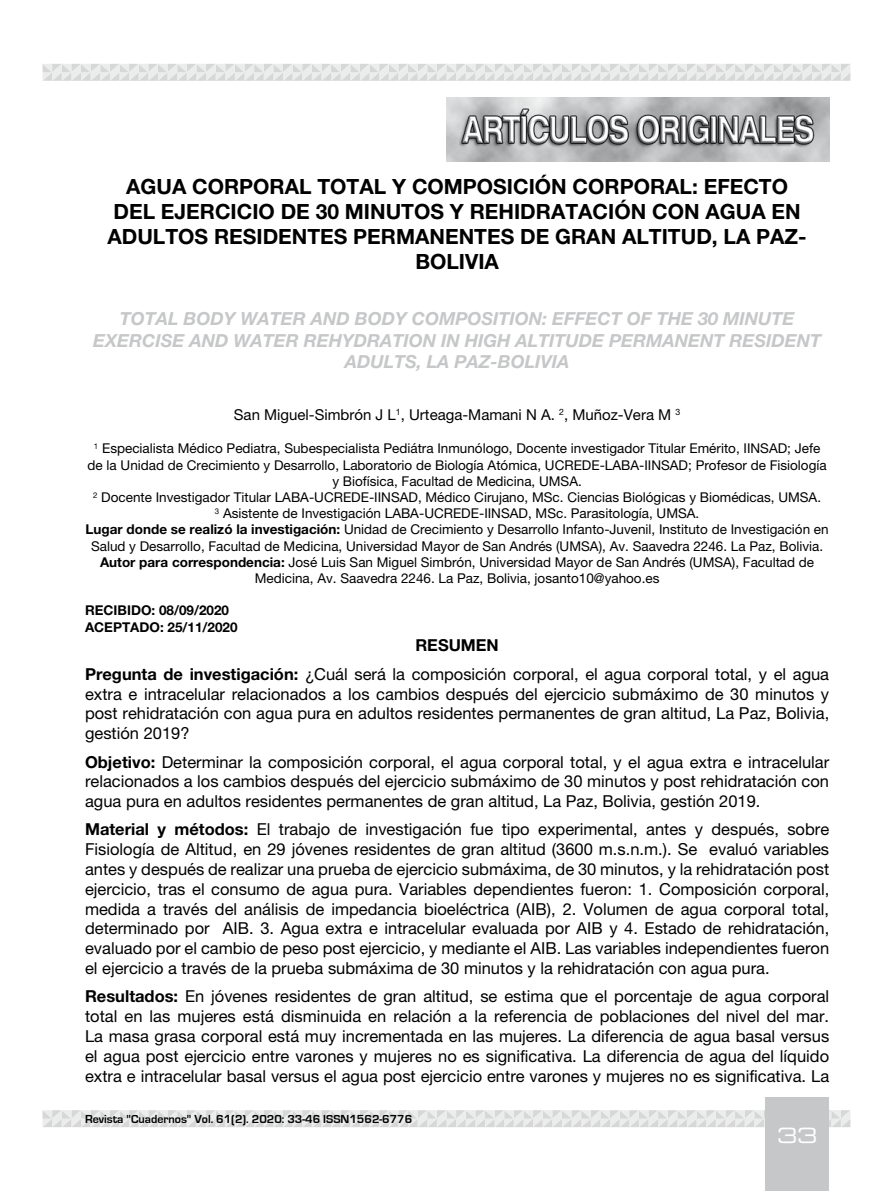
<style>
.page{position:relative;width:893px;height:1191px;background:#fff}
.page>*{position:absolute;margin:0;border:0;box-sizing:border-box;transform-origin:0 0}
.t1{font:700 21px/25.2px "Helvetica Neue LT Std";color:#000;text-align:center}
.t2{font:21px "Eurostile LT Std Ex 2";color:#fff}
.t3{font:italic 700 18px/21.6px "Helvetica Neue LT Std";color:#c6c7c8;text-align:center}
.t4{font:16.5px/19.8px "Helvetica Neue LT Std";color:#000;text-align:justify}
.t5{font:15px "Helvetica Neue LT Std";color:#000}
.t6{font:13.5px/16.2px "Helvetica Neue LT Std";color:#000;text-align:center}
.t7{font:700 13.5px/16.2px "Helvetica Neue LT Std";color:#000}
.t8{font:700 12px "Eurostile";color:#000}
.s1{font-weight:700}
</style>
<div class="page">
<svg style="left:43px;top:64px;width:807px;height:17px;background:#e2e3e3"></svg>
<svg style="left:43px;top:1110px;width:807px;height:17px;background:#e2e3e3"></svg>
<div style="left:765px;top:1097px;width:64px;height:94px;background:#c6c7c8"></div>
<img style="left:446px;top:98px;width:383px;height:64px">
<p class="t1" style="left:107px;top:173px;width:701px">AGUA CORPORAL TOTAL Y COMPOSICIÓN CORPORAL: EFECTO DEL EJERCICIO DE 30 MINUTOS Y REHIDRATACIÓN CON AGUA EN ADULTOS RESIDENTES PERMANENTES DE GRAN ALTITUD, LA PAZ-BOLIVIA</p>
<p class="t3" style="left:93px;top:307px;width:730px">TOTAL BODY WATER AND BODY COMPOSITION: EFFECT OF THE 30 MINUTE<br>EXERCISE AND WATER REHYDRATION IN HIGH ALTITUDE PERMANENT RESIDENT<br>ADULTS, LA PAZ-BOLIVIA</p>
<p class="t5" style="left:234px;top:406px;width:448px">San Miguel-Simbrón J L<sup>1</sup>, Urteaga-Mamani N A. <sup>2</sup>, Muñoz-Vera M <sup>3</sup></p>
<p class="t6" style="left:86px;top:440px;width:745px"><sup>1</sup> Especialista Médico Pediatra, Subespecialista Pediátra Inmunólogo, Docente investigador Titular Emérito, IINSAD; Jefe de la Unidad de Crecimiento y Desarrollo, Laboratorio de Biología Atómica, UCREDE-LABA-IINSAD; Profesor de Fisiología y Biofísica, Facultad de Medicina, UMSA.<br><sup>2</sup> Docente Investigador Titular LABA-UCREDE-IINSAD, Médico Cirujano, MSc. Ciencias Biológicas y Biomédicas, UMSA.<br><sup>3</sup> Asistente de Investigación LABA-UCREDE-IINSAD, MSc. Parasitología, UMSA.<br><span class="s1">Lugar donde se realizó la investigación:</span> Unidad de Crecimiento y Desarrollo Infanto-Juvenil, Instituto de Investigación en Salud y Desarrollo, Facultad de Medicina, Universidad Mayor de San Andrés (UMSA), Av. Saavedra 2246. La Paz, Bolivia.<br><span class="s1">Autor para correspondencia:</span> José Luis San Miguel Simbrón, Universidad Mayor de San Andrés (UMSA), Facultad de Medicina, Av. Saavedra 2246. La Paz, Bolivia, josanto10@yahoo.es</p>
<p class="t7" style="left:85px;top:602px;width:154px">RECIBIDO: 08/09/2020<br>ACEPTADO: 25/11/2020</p>
<p class="t4" style="left:85px;top:631px;width:746px;line-height:28.3px;text-align:center"><span class="s1">RESUMEN<br>Pregunta de investigación:</span> ¿Cuál será la composición corporal, el agua corporal total, y el agua</p>
<p class="t4" style="left:85px;top:683px;width:746px">extra e intracelular relacionados a los cambios después del ejercicio submáximo de 30 minutos y post rehidratación con agua pura en adultos residentes permanentes de gran altitud, La Paz, Bolivia, gestión 2019?</p>
<p class="t4" style="left:85px;top:751px;width:746px"><span class="s1">Objetivo:</span> Determinar la composición corporal, el agua corporal total, y el agua extra e intracelular relacionados a los cambios después del ejercicio submáximo de 30 minutos y post rehidratación con agua pura en adultos residentes permanentes de gran altitud, La Paz, Bolivia, gestión 2019.</p>
<p class="t4" style="left:85px;top:819px;width:746px"><span class="s1">Material y métodos:</span> El trabajo de investigación fue tipo experimental, antes y después, sobre Fisiología de Altitud, en 29 jóvenes residentes de gran altitud (3600 m.s.n.m.). Se evaluó variables antes y después de realizar una prueba de ejercicio submáxima, de 30 minutos, y la rehidratación post ejercicio, tras el consumo de agua pura. Variables dependientes fueron: 1. Composición corporal, medida a través del análisis de impedancia bioeléctrica (AIB), 2. Volumen de agua corporal total, determinado por AIB. 3. Agua extra e intracelular evaluada por AIB y 4. Estado de rehidratación, evaluado por el cambio de peso post ejercicio, y mediante el AIB. Las variables independientes fueron el ejercicio a través de la prueba submáxima de 30 minutos y la rehidratación con agua pura.</p>
<p class="t4" style="left:85px;top:986px;width:746px"><span class="s1">Resultados:</span> En jóvenes residentes de gran altitud, se estima que el porcentaje de agua corporal total en las mujeres está disminuida en relación a la referencia de poblaciones del nivel del mar.<br>La masa grasa corporal está muy incrementada en las mujeres. La diferencia de agua basal versus el agua post ejercicio entre varones y mujeres no es significativa. La diferencia de agua del líquido extra e intracelular basal versus el agua post ejercicio entre varones y mujeres no es significativa. La</p>
<p class="t8" style="left:85px;top:1112px;width:329px">Revista "Cuadernos" Vol. 61(2). 2020: 33-46 ISSN1562-6776</p>
<p class="t2" style="left:777px;top:1121px;width:42px">33</p>
</div>
